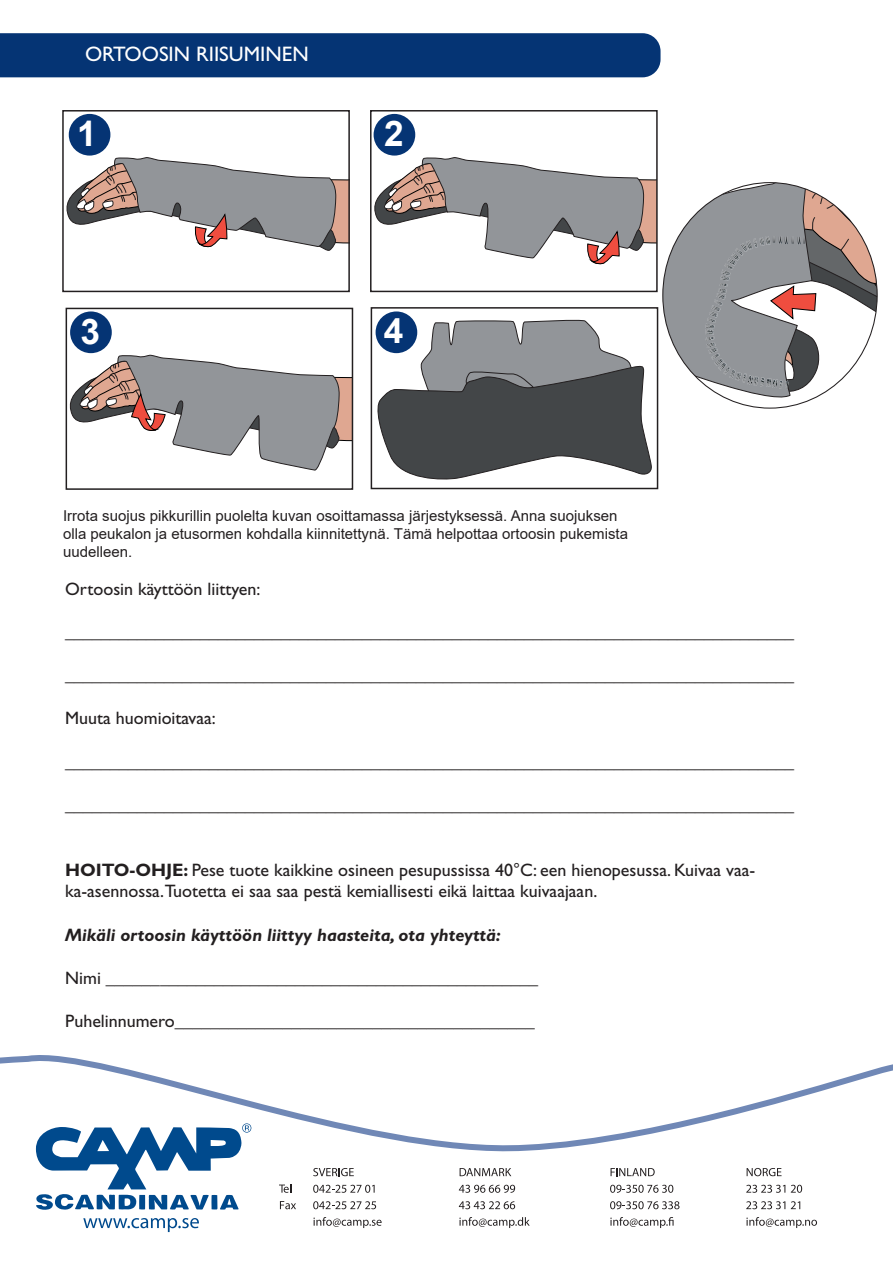
<style>
.page{position:relative;width:893px;height:1263px;background:#fff}
.page>*{position:absolute;margin:0;border:0;box-sizing:border-box;transform-origin:0 0}
.t1{font:700 35.25px "Arial";color:#fff}
.t2{font:21px "Gill Sans Std";color:#fff}
.t3{font:18px/21.6px "Gill Sans Std";color:#231f20}
.t4{font:italic 700 18px "Gill Sans Std";color:#231f20}
.t5{font:15px/18px "Arial";color:#231f20}
.s1{font-weight:700}
</style>
<div class="page">
<div style="left:62px;top:110px;width:288px;height:182px;border:2px solid #231f20"></div>
<svg style="left:64px;top:156px;width:285px;height:95px"></svg>
<div style="left:370px;top:110px;width:288px;height:182px;border:2px solid #231f20"></div>
<svg style="left:372px;top:156px;width:285px;height:110px"></svg>
<div style="left:374px;top:114px;width:41px;height:42px;background:#053474;border-radius:50%"></div>
<div style="left:0;top:33px;width:660px;height:44px;background:#053474"></div>
<svg style="left:663px;top:183px;width:214px;height:224px"></svg>
<div style="left:66px;top:308px;width:287px;height:182px;border:2px solid #231f20"></div>
<svg style="left:67px;top:355px;width:285px;height:116px"></svg>
<svg style="left:375px;top:319px;width:277px;height:161px"></svg>
<div style="left:371px;top:307px;width:287px;height:182px;border:2px solid #231f20"></div>
<div style="left:69px;top:114px;width:41px;height:42px;background:#053474;border-radius:50%"></div>
<div style="left:70px;top:311px;width:42px;height:42px;background:#053474;border-radius:50%"></div>
<div style="left:376px;top:311px;width:41px;height:42px;background:#053474;border-radius:50%"></div>
<svg style="left:0;top:1055px;width:893px;height:97px"></svg>
<svg style="left:83px;top:1218px;width:116px;height:14px"></svg>
<svg style="left:313px;top:1168px;width:41px;height:8px"></svg>
<svg style="left:313px;top:1185px;width:62px;height:8px"></svg>
<svg style="left:313px;top:1201px;width:63px;height:8px"></svg>
<svg style="left:313px;top:1217px;width:69px;height:11px"></svg>
<svg style="left:460px;top:1168px;width:51px;height:8px"></svg>
<svg style="left:459px;top:1185px;width:56px;height:8px"></svg>
<svg style="left:459px;top:1201px;width:56px;height:8px"></svg>
<svg style="left:459px;top:1217px;width:71px;height:11px"></svg>
<svg style="left:610px;top:1168px;width:45px;height:8px"></svg>
<svg style="left:610px;top:1185px;width:63px;height:8px"></svg>
<svg style="left:610px;top:1201px;width:69px;height:8px"></svg>
<svg style="left:610px;top:1217px;width:64px;height:11px"></svg>
<svg style="left:747px;top:1168px;width:34px;height:8px"></svg>
<svg style="left:746px;top:1185px;width:39px;height:8px"></svg>
<svg style="left:791px;top:1185px;width:11px;height:8px"></svg>
<svg style="left:746px;top:1201px;width:39px;height:8px"></svg>
<svg style="left:791px;top:1201px;width:9px;height:8px"></svg>
<svg style="left:746px;top:1217px;width:71px;height:11px"></svg>
<svg style="left:279px;top:1184px;width:12px;height:9px"></svg>
<svg style="left:280px;top:1201px;width:16px;height:8px"></svg>
<svg style="left:36px;top:1123px;width:215px;height:87px"></svg>
<p class="t2" style="left:85px;top:41px;width:225px">ORTOOSIN RIISUMINEN</p>
<p class="t1" style="left:77px;top:109px;width:21px">1</p>
<p class="t1" style="left:384px;top:109px;width:21px">2</p>
<p class="t1" style="left:81px;top:306px;width:21px">3</p>
<p class="t1" style="left:384px;top:305px;width:21px">4</p>
<p class="t5" style="left:63px;top:506px;width:567px">Irrota suojus pikkurillin puolelta kuvan osoittamassa järjestyksessä. Anna suojuksen olla peukalon ja etusormen kohdalla kiinnitettynä. Tämä helpottaa ortoosin pukemista uudelleen.</p>
<p class="t3" style="left:65px;top:578px;width:197px">Ortoosin käyttöön liittyen:</p>
<p class="t3" style="left:65px;top:621px;width:731px">_________________________________________________________________________________</p>
<p class="t3" style="left:65px;top:664px;width:731px">_________________________________________________________________________________</p>
<p class="t3" style="left:65px;top:708px;width:152px">Muuta huomioitavaa:</p>
<p class="t3" style="left:65px;top:751px;width:731px">_________________________________________________________________________________</p>
<p class="t3" style="left:65px;top:794px;width:731px">_________________________________________________________________________________</p>
<p class="t3" style="left:65px;top:859px;width:692px"><span class="s1">HOITO-OHJE:</span> Pese tuote kaikkine osineen pesupussissa 40°C: een hienopesussa. Kuivaa vaa&shy;ka-asennossa.Tuotetta ei saa saa pestä kemiallisesti eikä laittaa kuivaajaan.</p>
<p class="t4" style="left:65px;top:924px;width:437px">Mikäli ortoosin käyttöön liittyy haasteita, ota yhteyttä:</p>
<p class="t3" style="left:65px;top:967px;width:474px">Nimi ________________________________________________</p>
<p class="t3" style="left:65px;top:1010px;width:471px">Puhelinnumero________________________________________</p>
</div>
